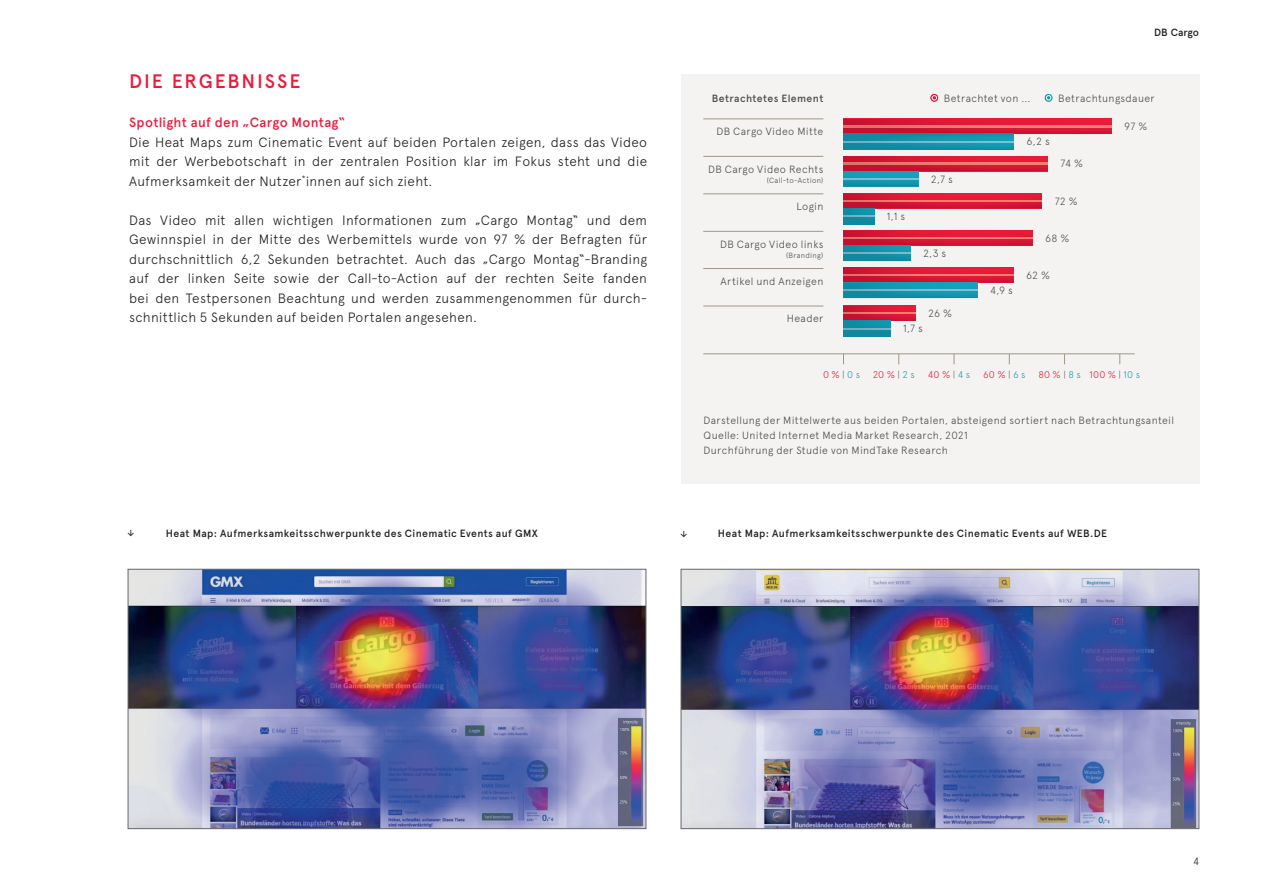
<style>
.page{position:relative;width:1263px;height:893px;background:#fff}
.page>*{position:absolute;margin:0;border:0;box-sizing:border-box;transform-origin:0 0}
.t1{font:500 19.5px "Apercu";letter-spacing:.095em;color:#ed1a3a}
.t2{font:300 13.5px/19.5px "Apercu";letter-spacing:.02em;color:#231f20;text-align:justify}
.t3{font:500 13.5px "Apercu";letter-spacing:.02em;color:#ed1a3a}
.t4{font:300 10.5px/15px "Apercu";letter-spacing:.035em;color:#4b4c4d}
.t5{font:500 10.5px "Apercu";letter-spacing:.035em;color:#231f20}
.t6{font:500 10.5px "Apercu";letter-spacing:.035em;color:#4b4c4d}
.t7{font:300 10.5px "Apercu";color:#231f20}
.t8{font:300 9.75px "Apercu";letter-spacing:.02em;color:#ed1a3a}
.t9{font:300 7.5px "Apercu";letter-spacing:.04em;color:#4b4c4d}
.s1{color:#6c6d70}
.s2{color:#14a1bd}
</style>
<div class="page">
<div style="left:681px;top:74px;width:518px;height:410px;background:#f4f3f1"></div>
<svg style="left:930px;top:94px;width:8px;height:8px"></svg>
<svg style="left:1045px;top:94px;width:7px;height:8px"></svg>
<hr style="left:703px;top:118px;width:120px;height:1px;background:#a19689">
<hr style="left:703px;top:156px;width:120px;height:1px;background:#a19689">
<hr style="left:703px;top:193px;width:120px;height:1px;background:#a19689">
<hr style="left:703px;top:268px;width:120px;height:1px;background:#a19689">
<hr style="left:703px;top:306px;width:120px;height:1px;background:#a19689">
<hr style="left:703px;top:353px;width:431px;height:1px;background:#a19689">
<svg style="left:843px;top:119px;width:268px;height:15px;background:#d02941"></svg>
<svg style="left:843px;top:126px;width:268px;height:1px"></svg>
<svg style="left:843px;top:208px;width:199px;height:1px"></svg>
<svg style="left:843px;top:193px;width:199px;height:15px;background:#da1534"></svg>
<svg style="left:843px;top:200px;width:199px;height:2px"></svg>
<svg style="left:843px;top:268px;width:170px;height:6px"></svg>
<svg style="left:843px;top:274px;width:170px;height:2px"></svg>
<svg style="left:843px;top:306px;width:72px;height:15px"></svg>
<svg style="left:843px;top:313px;width:72px;height:1px"></svg>
<svg style="left:843px;top:134px;width:171px;height:7px"></svg>
<svg style="left:843px;top:142px;width:171px;height:7px"></svg>
<hr style="left:843px;top:141px;width:171px;height:1px;background:#7eb8ca">
<svg style="left:843px;top:156px;width:205px;height:31px"></svg>
<hr style="left:843px;top:178px;width:75px;height:1px;background:#80bbce">
<div style="left:843px;top:209px;width:31px;height:7px;background:#1190a9"></div>
<div style="left:843px;top:217px;width:31px;height:7px;background:#11889f"></div>
<hr style="left:843px;top:216px;width:31px;height:1px;background:#78b0c1">
<svg style="left:843px;top:276px;width:170px;height:22px;background:#6e7e94"></svg>
<svg style="left:843px;top:290px;width:135px;height:1px"></svg>
<div style="left:843px;top:321px;width:47px;height:7px;background:#118fa8"></div>
<div style="left:843px;top:329px;width:47px;height:7px;background:#11889f"></div>
<hr style="left:843px;top:328px;width:47px;height:1px;background:#77aec0">
<hr style="left:703px;top:231px;width:120px;height:1px;background:#a19689">
<svg style="left:843px;top:230px;width:189px;height:15px;background:#db1d38"></svg>
<svg style="left:843px;top:237px;width:189px;height:1px"></svg>
<div style="left:843px;top:245px;width:67px;height:8px;background:#1194ad"></div>
<div style="left:843px;top:254px;width:67px;height:7px;background:#11889f"></div>
<hr style="left:843px;top:253px;width:67px;height:1px;background:#7ab2c4">
<img style="left:129px;top:571px;width:515px;height:256px">
<div style="left:127px;top:569px;width:519px;height:260px;border:1px solid #6c6d70"></div>
<img style="left:682px;top:571px;width:515px;height:256px">
<div style="left:680px;top:569px;width:519px;height:260px;border:1px solid #6c6d70"></div>
<h1 class="t1" style="left:129px;top:70px;width:173px">DIE ERGEBNISSE</h1>
<p class="t3" style="left:129px;top:114px;width:217px">Spotlight auf den „Cargo Montag“</p>
<p class="t2" style="left:129px;top:132px;width:519px">Die Heat Maps zum Cinematic Event auf beiden Portalen zeigen, dass das Video mit der Werbebotschaft in der zentralen Position klar im Fokus steht und die Aufmerksamkeit der Nutzer<sup>*</sup>innen auf sich zieht.</p>
<p class="t2" style="left:129px;top:210px;width:519px">Das Video mit allen wichtigen Informationen zum „Cargo Montag“ und dem Gewinnspiel in der Mitte des Werbemittels wurde von 97 % der Befragten für durchschnittlich 6,2 Sekunden betrachtet. Auch das „Cargo Montag“-Branding auf der linken Seite sowie der Call-to-Action auf der rechten Seite fanden bei den Testpersonen Beachtung und werden zusammengenommen für durch&shy;schnittlich 5 Sekunden auf beiden Portalen angesehen.</p>
<p class="t5" style="left:1154px;top:26px;width:47px">DB Cargo</p>
<p class="t6" style="left:712px;top:92px;width:113px">Betrachtetes Element</p>
<p class="t4" style="left:716px;top:124px;width:108px">DB Cargo Video Mitte</p>
<p class="t4" style="left:708px;top:161px;width:117px">DB Cargo Video Rechts</p>
<p class="t9" style="left:767px;top:176px;width:58px">(Call-to-Action)</p>
<p class="t4" style="left:796px;top:199px;width:28px">Login</p>
<p class="t4" style="left:720px;top:236px;width:105px">DB Cargo Video links</p>
<p class="t9" style="left:786px;top:251px;width:39px">(Branding)</p>
<p class="t4" style="left:721px;top:273px;width:104px">Artikel und Anzeigen</p>
<p class="t4" style="left:787px;top:311px;width:38px">Header</p>
<p class="t4" style="left:944px;top:90px;width:88px">Betrachtet von ...</p>
<p class="t4" style="left:1058px;top:90px;width:98px">Betrachtungsdauer</p>
<p class="t4" style="left:887px;top:209px;width:20px">1,1 s</p>
<p class="t4" style="left:931px;top:171px;width:24px">2,7 s</p>
<p class="t4" style="left:923px;top:246px;width:25px">2,3 s</p>
<p class="t4" style="left:928px;top:306px;width:25px">26 %</p>
<p class="t4" style="left:903px;top:321px;width:21px">1,7 s</p>
<p class="t4" style="left:990px;top:283px;width:24px">4,9 s</p>
<p class="t4" style="left:1026px;top:134px;width:25px">6,2 s</p>
<p class="t4" style="left:1060px;top:156px;width:24px">74 %</p>
<p class="t4" style="left:1055px;top:193px;width:24px">72 %</p>
<p class="t4" style="left:1045px;top:230px;width:26px">68 %</p>
<p class="t4" style="left:1026px;top:267px;width:25px">62 %</p>
<p class="t4" style="left:1124px;top:119px;width:24px">97 %</p>
<p class="t8" style="left:823px;top:368px;width:39px">0 % <span class="s1">|</span> <span class="s2">0 s</span></p>
<p class="t8" style="left:873px;top:368px;width:44px">20 % <span class="s1">|</span> <span class="s2">2 s</span></p>
<p class="t8" style="left:928px;top:368px;width:44px">40 % <span class="s1">|</span> <span class="s2">4 s</span></p>
<p class="t8" style="left:983px;top:368px;width:44px">60 % <span class="s1">|</span> <span class="s2">6 s</span></p>
<p class="t8" style="left:1038px;top:368px;width:103px">80 % <span class="s1">|</span> <span class="s2">8 s</span> 100 % <span class="s1">|</span> <span class="s2">10 s</span></p>
<p class="t4" style="left:703px;top:413px;width:472px">Darstellung der Mittelwerte aus beiden Portalen, absteigend sortiert nach Betrachtungsanteil<br>Quelle: United Internet Media Market Research, 2021<br>Durchführung der Studie von MindTake Research</p>
<p class="t5" style="left:166px;top:527px;width:373px">Heat Map: Aufmerksamkeitsschwerpunkte des Cinematic Events auf GMX</p>
<p class="t5" style="left:718px;top:527px;width:391px">Heat Map: Aufmerksamkeitsschwerpunkte des Cinematic Events auf WEB.DE</p>
<p class="t7" style="left:1193px;top:855px;width:8px">4</p>
</div>
